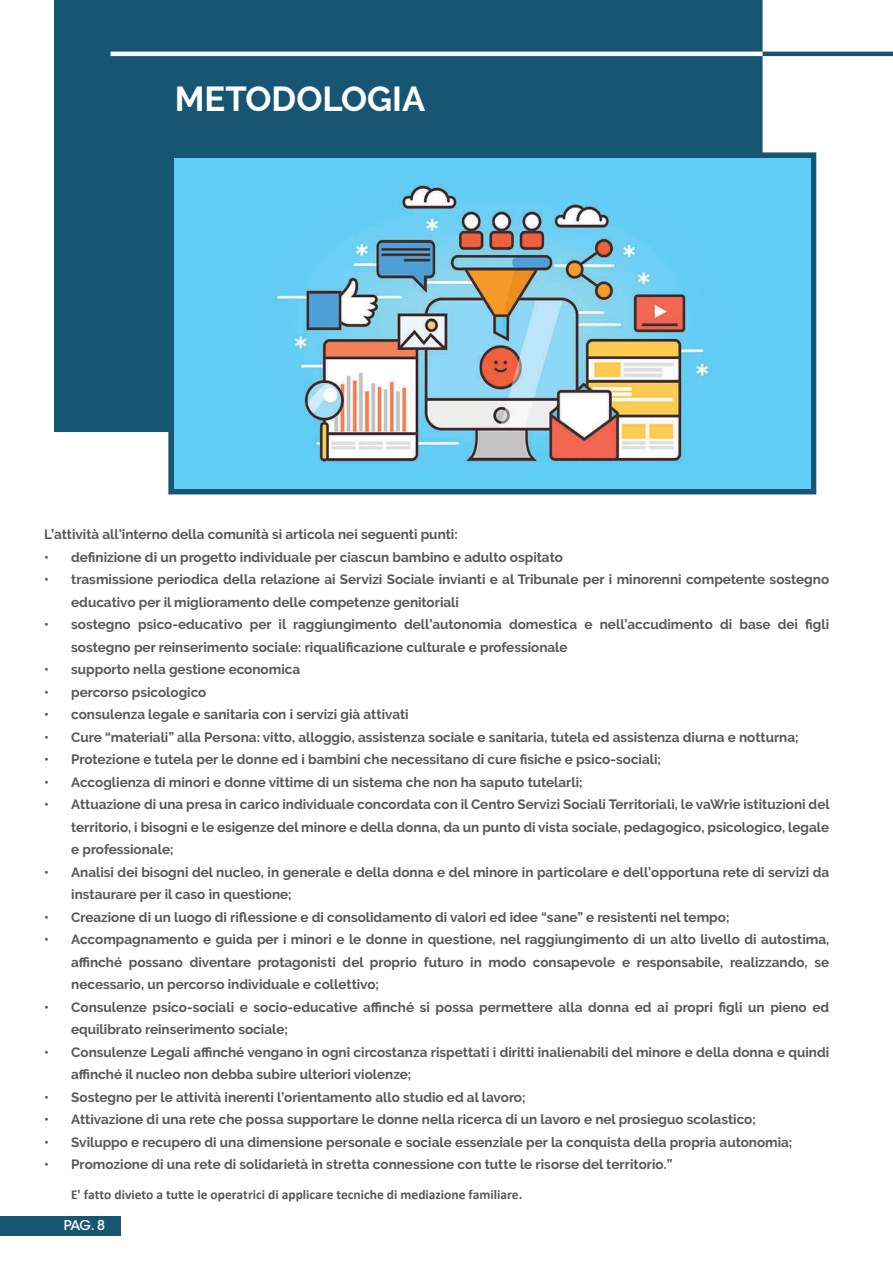
<style>
.page{position:relative;width:893px;height:1263px;background:#fff}
.page>*{position:absolute;margin:0;border:0;box-sizing:border-box;transform-origin:0 0}
.t1{font:700 34.5px "Raleway";color:#fff}
.t2{font:700 13.5px/22.5px "Raleway";color:#57585a}
.t3{font:700 13.5px "Calibri";color:#57585a}
.t4{font:500 13.5px "ITC Avant Garde Std";color:#fff}
</style>
<div class="page">
<div style="left:0;top:1216px;width:121px;height:20px;background:#175672"></div>
<div style="left:54px;top:0;width:709px;height:432px;background:#165672"></div>
<svg style="left:168px;top:152px;width:648px;height:342px;background:#226886"></svg>
<hr style="left:553px;top:52px;width:340px;height:4px;background:#165672">
<hr style="left:111px;top:52px;width:652px;height:4px;background:#fff">
<img style="left:175px;top:159px;width:635px;height:329px">
<h1 class="t1" style="left:175px;top:79px;width:252px">METODOLOGIA</h1>
<p class="t2" style="left:44px;top:523px;width:415px">L’attività all’interno della comunità si articola nei seguenti punti:</p>
<p class="t2" style="left:44px;top:546px;width:520px">• definizione di un progetto individuale per ciascun bambino e adulto ospitato</p>
<p class="t2" style="left:71px;top:568px;width:759px;text-indent:-27px">• trasmissione periodica della relazione ai Servizi Sociale invianti e al Tribunale per i minorenni competente sostegno educativo per il miglioramento delle competenze genitoriali</p>
<p class="t2" style="left:71px;top:613px;width:759px;text-indent:-27px">• sostegno psico-educativo per il raggiungimento dell’autonomia domestica e nell’accudimento di base dei figli sostegno per reinserimento sociale: riqualificazione culturale e professionale</p>
<p class="t2" style="left:44px;top:658px;width:257px">• supporto nella gestione economica</p>
<p class="t2" style="left:44px;top:681px;width:164px">• percorso psicologico</p>
<p class="t2" style="left:44px;top:703px;width:366px">• consulenza legale e sanitaria con i servizi già attivati</p>
<p class="t2" style="left:44px;top:726px;width:756px">• Cure “materiali” alla Persona: vitto, alloggio, assistenza sociale e sanitaria, tutela ed assistenza diurna e notturna;</p>
<p class="t2" style="left:44px;top:748px;width:618px">• Protezione e tutela per le donne ed i bambini che necessitano di cure fisiche e psico-sociali;</p>
<p class="t2" style="left:44px;top:771px;width:540px">• Accoglienza di minori e donne vittime di un sistema che non ha saputo tutelarli;</p>
<p class="t2" style="left:71px;top:793px;width:760px;text-align:justify;text-indent:-27px">• Attuazione di una presa in carico individuale concordata con il Centro Servizi Sociali Territoriali, le vaWrie istituzioni del territorio, i bisogni e le esigenze del minore e della donna, da un punto di vista sociale, pedagogico, psicologico, legale e professionale;</p>
<p class="t2" style="left:71px;top:861px;width:759px;text-indent:-27px">• Analisi dei bisogni del nucleo, in generale e della donna e del minore in particolare e dell’opportuna rete di servizi da instaurare per il caso in questione;</p>
<p class="t2" style="left:44px;top:906px;width:687px">• Creazione di un luogo di riflessione e di consolidamento di valori ed idee “sane” e resistenti nel tempo;</p>
<p class="t2" style="left:71px;top:928px;width:759px;text-align:justify;text-indent:-27px">• Accompagnamento e guida per i minori e le donne in questione, nel raggiungimento di un alto livello di autostima, affinché possano diventare protagonisti del proprio futuro in modo consapevole e responsabile, realizzando, se necessario, un percorso individuale e collettivo;</p>
<p class="t2" style="left:71px;top:996px;width:759px;text-indent:-27px">• Consulenze psico-sociali e socio-educative affinché si possa permettere alla donna ed ai propri figli un pieno ed equilibrato reinserimento sociale;</p>
<p class="t2" style="left:71px;top:1041px;width:759px;text-indent:-27px">• Consulenze Legali affinché vengano in ogni circostanza rispettati i diritti inalienabili del minore e della donna e quindi affinché il nucleo non debba subire ulteriori violenze;</p>
<p class="t2" style="left:44px;top:1086px;width:483px">• Sostegno per le attività inerenti l’orientamento allo studio ed al lavoro;</p>
<p class="t2" style="left:44px;top:1108px;width:713px">• Attivazione di una rete che possa supportare le donne nella ricerca di un lavoro e nel prosieguo scolastico;</p>
<p class="t2" style="left:44px;top:1131px;width:750px">• Sviluppo e recupero di una dimensione personale e sociale essenziale per la conquista della propria autonomia;</p>
<p class="t2" style="left:44px;top:1153px;width:630px">• Promozione di una rete di solidarietà in stretta connessione con tutte le risorse del territorio.”</p>
<p class="t3" style="left:71px;top:1185px;width:453px">E' fatto divieto a tutte le operatrici di applicare tecniche di mediazione familiare.</p>
<p class="t4" style="left:64px;top:1217px;width:43px">PAG. 8</p>
</div>
